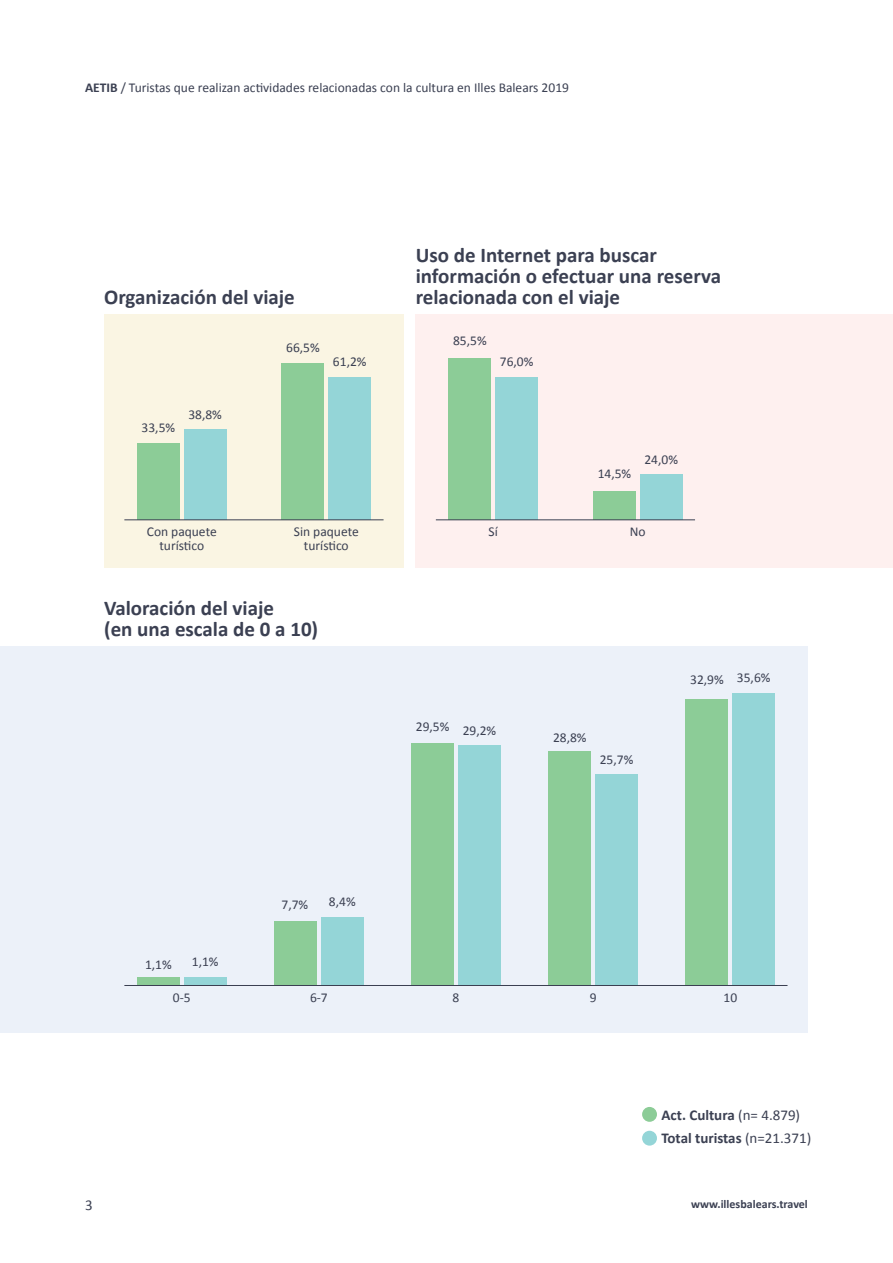
<style>
.page{position:relative;width:893px;height:1263px;background:#fff}
.page>*{position:absolute;margin:0;border:0;box-sizing:border-box;transform-origin:0 0}
.Párrafo_-_P{font:700 21px/21px "Calibri";color:#3b4052}
.Párrafo_-_P-2{font:700 15px "Calibri";color:#3b4052}
.Párrafo_-_P-3{font:15px "Calibri";color:#3b4052}
.Párrafo_-_P-4{font:13.5px/13.5px "Calibri";color:#3b4052;text-align:center}
.Párrafo_-_P-5{font:700 12px "Calibri";color:#3b4052}
.s1{font-weight:700}
.s2{font-weight:400}
</style>
<div class="page">
<div style="left:104px;top:315px;width:300px;height:253px;background:#faf5e3"></div>
<div style="left:416px;top:315px;width:477px;height:253px;background:#fef0ef"></div>
<div style="left:495px;top:377px;width:43px;height:143px;background:#94d5d7"></div>
<div style="left:449px;top:359px;width:42px;height:161px;background:#8ccc97"></div>
<div style="left:640px;top:475px;width:42px;height:45px;background:#94d5d7"></div>
<div style="left:593px;top:491px;width:43px;height:29px;background:#8ccc97"></div>
<div style="left:328px;top:377px;width:43px;height:143px;background:#94d5d7"></div>
<div style="left:282px;top:364px;width:42px;height:156px;background:#8ccc97"></div>
<div style="left:184px;top:429px;width:42px;height:91px;background:#94d5d7"></div>
<div style="left:137px;top:443px;width:43px;height:77px;background:#8ccc97"></div>
<div style="left:0;top:646px;width:808px;height:387px;background:#ecf1f9"></div>
<div style="left:184px;top:976px;width:42px;height:9px;background:#94d5d7"></div>
<div style="left:137px;top:977px;width:43px;height:8px;background:#8ccc97"></div>
<div style="left:321px;top:916px;width:43px;height:69px;background:#94d5d7"></div>
<div style="left:274px;top:921px;width:43px;height:64px;background:#8ccc97"></div>
<div style="left:458px;top:745px;width:43px;height:240px;background:#94d5d7"></div>
<div style="left:411px;top:742px;width:43px;height:243px;background:#8ccc97"></div>
<div style="left:595px;top:774px;width:43px;height:211px;background:#94d5d7"></div>
<div style="left:549px;top:750px;width:42px;height:235px;background:#8ccc97"></div>
<div style="left:732px;top:693px;width:43px;height:292px;background:#94d5d7"></div>
<div style="left:686px;top:699px;width:42px;height:286px;background:#8ccc97"></div>
<hr style="left:124px;top:985px;width:663px;height:1px;background:#3b4052">
<hr style="left:124px;top:519px;width:260px;height:1px;background:#3b4052">
<hr style="left:436px;top:519px;width:259px;height:1px;background:#3b4052">
<div style="left:642px;top:1107px;width:15px;height:15px;background:#8ccc97;border-radius:50%"></div>
<div style="left:642px;top:1131px;width:15px;height:14px;background:#94d5d7;border-radius:50%"></div>
<p class="Párrafo_-_P-4" style="left:85px;top:80px;width:485px"><span class="s1">AETIB</span> / Turistas que realizan actividades relacionadas con la cultura en Illes Balears 2019</p>
<p class="Párrafo_-_P" style="left:104px;top:286px;width:192px">Organización del viaje</p>
<p class="Párrafo_-_P-4" style="left:142px;top:420px;width:35px">33,5%</p>
<p class="Párrafo_-_P-4" style="left:188px;top:407px;width:35px">38,8%</p>
<p class="Párrafo_-_P-4" style="left:147px;top:524px;width:71px">Con paquete turístico</p>
<p class="Párrafo_-_P-4" style="left:286px;top:340px;width:35px">66,5%</p>
<p class="Párrafo_-_P-4" style="left:333px;top:355px;width:35px">61,2%</p>
<p class="Párrafo_-_P-4" style="left:294px;top:524px;width:66px">Sin paquete turístico</p>
<p class="Párrafo_-_P" style="left:104px;top:597px;width:171px">Valoración del viaje</p>
<p class="Párrafo_-_P" style="left:104px;top:618px;width:216px">(en una escala de 0 a 10)</p>
<p class="Párrafo_-_P" style="left:416px;top:244px;width:307px">Uso de Internet para buscar información o efectuar una reserva relacionada con el viaje</p>
<p class="Párrafo_-_P-4" style="left:453px;top:333px;width:35px">85,5%</p>
<p class="Párrafo_-_P-4" style="left:500px;top:354px;width:35px">76,0%</p>
<p class="Párrafo_-_P-4" style="left:598px;top:466px;width:35px">14,5%</p>
<p class="Párrafo_-_P-4" style="left:644px;top:452px;width:35px">24,0%</p>
<p class="Párrafo_-_P-4" style="left:489px;top:524px;width:11px">Sí</p>
<p class="Párrafo_-_P-4" style="left:630px;top:524px;width:17px">No</p>
<p class="Párrafo_-_P-4" style="left:416px;top:719px;width:35px">29,5%</p>
<p class="Párrafo_-_P-4" style="left:463px;top:723px;width:35px">29,2%</p>
<p class="Párrafo_-_P-4" style="left:553px;top:730px;width:35px">28,8%</p>
<p class="Párrafo_-_P-4" style="left:600px;top:752px;width:35px">25,7%</p>
<p class="Párrafo_-_P-4" style="left:690px;top:672px;width:35px">32,9%</p>
<p class="Párrafo_-_P-4" style="left:737px;top:670px;width:35px">35,6%</p>
<p class="Párrafo_-_P-4" style="left:145px;top:957px;width:28px">1,1%</p>
<p class="Párrafo_-_P-4" style="left:192px;top:954px;width:28px">1,1%</p>
<p class="Párrafo_-_P-4" style="left:281px;top:897px;width:28px">7,7%</p>
<p class="Párrafo_-_P-4" style="left:329px;top:894px;width:28px">8,4%</p>
<p class="Párrafo_-_P-4" style="left:173px;top:990px;width:19px">0-5</p>
<p class="Párrafo_-_P-4" style="left:310px;top:990px;width:19px">6-7</p>
<p class="Párrafo_-_P-4" style="left:453px;top:990px;width:8px">8</p>
<p class="Párrafo_-_P-4" style="left:590px;top:990px;width:8px">9</p>
<p class="Párrafo_-_P-4" style="left:723px;top:990px;width:15px">10</p>
<p class="Párrafo_-_P-2" style="left:661px;top:1104px;width:140px">Act. Cultura <span class="s2">(n= 4.879)</span></p>
<p class="Párrafo_-_P-2" style="left:661px;top:1128px;width:151px">Total turistas <span class="s2">(n=21.371)</span></p>
<p class="Párrafo_-_P-3" style="left:85px;top:1196px;width:9px">3</p>
<p class="Párrafo_-_P-5" style="left:691px;top:1196px;width:118px">www.illesbalears.travel</p>
</div>
